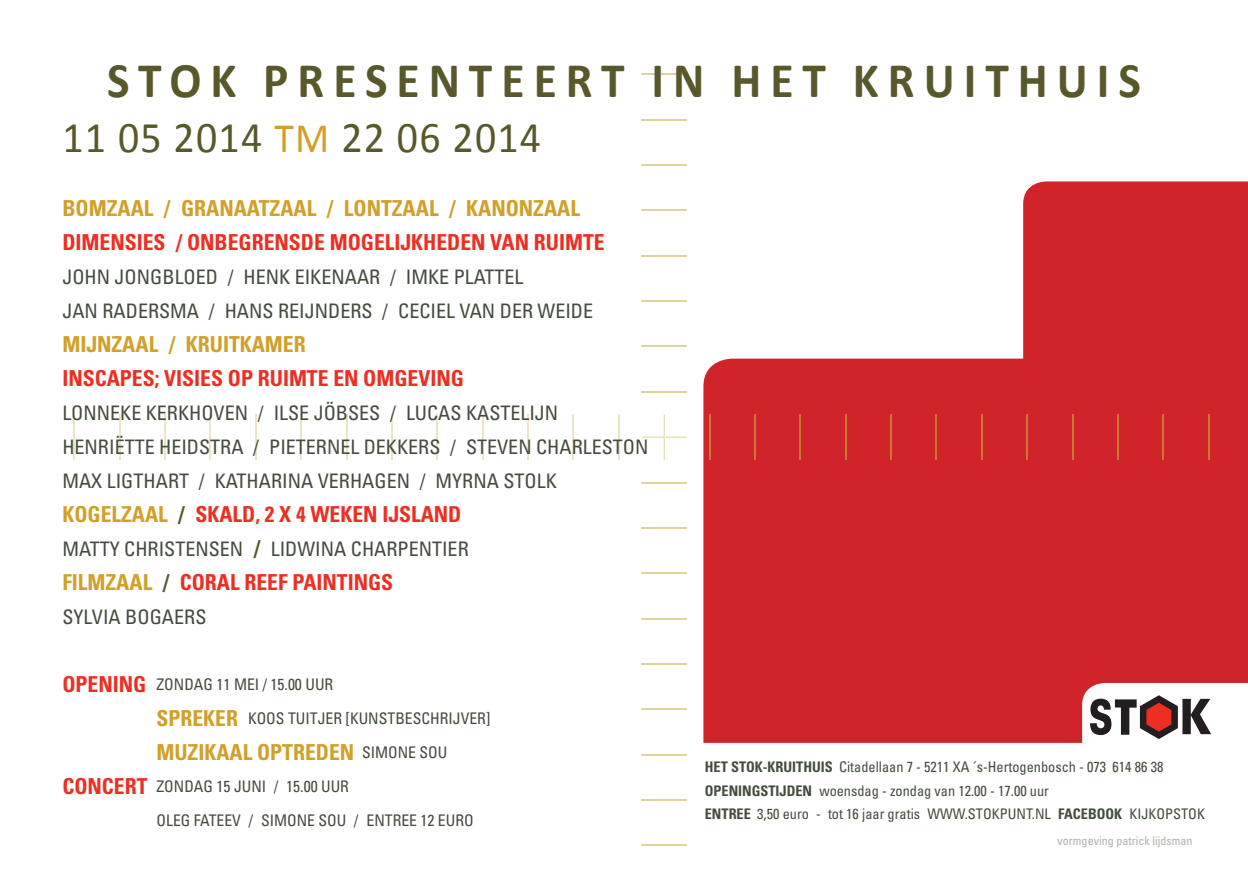
<style>
.page{position:relative;width:1248px;height:896px;background:#fff}
.page>*{position:absolute;margin:0;border:0;box-sizing:border-box;transform-origin:0 0}
.t1{font:700 50px "Calibri";letter-spacing:.19em;color:#58582a;scale:.95 1}
.t2{font:44px "Calibri";letter-spacing:.03em;color:#58582a;scale:.95 1}
.t3{font:700 condensed 22px "Univers";color:#ee2e22}
.t4{font:700 condensed 22px "Univers";color:#d2a028}
.t5{font:condensed 20px/34px "Univers";color:#434c3d}
.t6{font:condensed 16px/34px "Univers";color:#434c3d}
.t7{font:condensed 14.6px/23.8px "Univers";color:#434c3d}
.t8{font:condensed 12px "Univers";color:#aab2a6}
.s1{font-size:42px;color:#d2a028}
.s2{color:#d2a028}
.s3{color:#58582a}
.s4{font-weight:700;font-size:22px;color:#58582a}
.s5{font-weight:700;font-size:22px;color:#ee2e22}
.s6{font-weight:700;font-size:22px;color:#d2a028}
.s7{font-weight:400;font-size:16px;color:#434c3d}
.s8{font-weight:700}
</style>
<div class="page">
<svg style="left:703px;top:181px;width:544px;height:562px;fill:#d1232a"></svg>
<hr style="left:74px;top:414px;width:1px;height:46px;background:#ede6c6">
<hr style="left:119px;top:414px;width:1px;height:46px;background:#ede6c6">
<hr style="left:164px;top:414px;width:1px;height:46px;background:#ede6c6">
<hr style="left:210px;top:414px;width:1px;height:46px;background:#ede6c6">
<hr style="left:255px;top:414px;width:1px;height:46px;background:#ede6c6">
<hr style="left:300px;top:414px;width:1px;height:46px;background:#ede6c6">
<hr style="left:346px;top:414px;width:1px;height:46px;background:#ede6c6">
<hr style="left:391px;top:414px;width:1px;height:46px;background:#ede6c6">
<hr style="left:437px;top:414px;width:1px;height:46px;background:#ede6c6">
<hr style="left:482px;top:414px;width:1px;height:46px;background:#ede6c6">
<hr style="left:527px;top:414px;width:1px;height:46px;background:#ede6c6">
<hr style="left:573px;top:414px;width:1px;height:46px;background:#ede6c6">
<hr style="left:618px;top:414px;width:1px;height:46px;background:#ede6c6">
<hr style="left:709px;top:414px;width:1px;height:46px;background:#cc7833">
<hr style="left:754px;top:414px;width:1px;height:46px;background:#cc7833">
<hr style="left:799px;top:414px;width:1px;height:46px;background:#cc7833">
<hr style="left:845px;top:414px;width:1px;height:46px;background:#cc7833">
<hr style="left:890px;top:414px;width:1px;height:46px;background:#cc7833">
<hr style="left:935px;top:414px;width:1px;height:46px;background:#cc7833">
<hr style="left:981px;top:414px;width:1px;height:46px;background:#cc7833">
<hr style="left:1026px;top:414px;width:1px;height:46px;background:#cc7833">
<hr style="left:1071px;top:414px;width:1px;height:46px;background:#cc7833">
<hr style="left:1117px;top:414px;width:1px;height:46px;background:#cc7833">
<hr style="left:1162px;top:414px;width:1px;height:46px;background:#cc7833">
<hr style="left:1208px;top:414px;width:1px;height:46px;background:#cc7833">
<hr style="left:641px;top:845px;width:45px;height:1px;background:#dfd39b">
<hr style="left:641px;top:799px;width:45px;height:1px;background:#dfd39b">
<hr style="left:641px;top:754px;width:45px;height:1px;background:#dfd39b">
<hr style="left:641px;top:709px;width:45px;height:1px;background:#dfd39b">
<hr style="left:641px;top:663px;width:45px;height:1px;background:#dfd39b">
<hr style="left:641px;top:618px;width:45px;height:1px;background:#dfd39b">
<hr style="left:641px;top:573px;width:45px;height:1px;background:#dfd39b">
<hr style="left:641px;top:527px;width:45px;height:1px;background:#dfd39b">
<hr style="left:641px;top:482px;width:45px;height:1px;background:#dfd39b">
<svg style="left:641px;top:414px;width:45px;height:46px"></svg>
<hr style="left:641px;top:391px;width:45px;height:1px;background:#dfd39b">
<hr style="left:641px;top:346px;width:45px;height:1px;background:#dfd39b">
<hr style="left:641px;top:300px;width:45px;height:1px;background:#dfd39b">
<hr style="left:641px;top:255px;width:45px;height:1px;background:#dfd39b">
<hr style="left:641px;top:210px;width:45px;height:1px;background:#dfd39b">
<hr style="left:641px;top:164px;width:45px;height:1px;background:#dfd39b">
<hr style="left:641px;top:119px;width:45px;height:1px;background:#dfd39b">
<hr style="left:641px;top:74px;width:45px;height:1px;background:#dfd39b">
<h1 class="t1" style="left:107px;top:50px;width:1089px">STOK PRESENTEERT IN HET KRUITHUIS</h1>
<h2 class="t2" style="left:62px;top:110px;width:505px">11 05 2014 <span class="s1">TM</span> 22 06 2014</h2>
<p class="t4" style="left:62px;top:194px;width:519px">BOMZAAL / GRANAATZAAL / LONTZAAL / KANONZAAL</p>
<p class="t3" style="left:62px;top:228px;width:543px">DIMENSIES / ONBEGRENSDE MOGELIJKHEDEN VAN RUIMTE</p>
<p class="t5" style="left:62px;top:259px;width:532px">JOHN JONGBLOED / HENK EIKENAAR / IMKE PLATTEL<br>JAN RADERSMA / HANS REIJNDERS / CECIEL VAN DER WEIDE</p>
<p class="t4" style="left:62px;top:330px;width:245px">MIJNZAAL / KRUITKAMER</p>
<p class="t3" style="left:62px;top:364px;width:403px">INSCAPES; VISIES OP RUIMTE EN OMGEVING</p>
<p class="t5" style="left:62px;top:395px;width:587px">LONNEKE KERKHOVEN / ILSE JÖBSES / LUCAS KASTELIJN<br>HENRIËTTE HEIDSTRA / PIETERNEL DEKKERS / STEVEN CHARLESTON<br>MAX LIGTHART / KATHARINA VERHAGEN / MYRNA STOLK</p>
<p class="t3" style="left:62px;top:500px;width:400px"><span class="s2">KOGELZAAL</span> <span class="s3">/</span> SKALD, 2 X 4 WEKEN IJSLAND</p>
<p class="t5" style="left:62px;top:531px;width:408px">MATTY CHRISTENSEN <span class="s4">/</span> LIDWINA CHARPENTIER</p>
<p class="t3" style="left:62px;top:568px;width:332px"><span class="s2">FILMZAAL</span> <span class="s3">/</span> CORAL REEF PAINTINGS</p>
<p class="t5" style="left:62px;top:599px;width:145px">SYLVIA BOGAERS</p>
<p class="t6" style="left:156px;top:666px;width:335px;text-indent:-94px"><span class="s5">OPENING</span> ZONDAG 11 MEI / 15.00 UUR<br><span class="s6">SPREKER</span> KOOS TUITJER [KUNSTBESCHRIJVER]</p>
<p class="t4" style="left:156px;top:738px;width:292px">MUZIKAAL OPTREDEN <span class="s7">SIMONE SOU</span></p>
<p class="t6" style="left:156px;top:768px;width:319px;text-indent:-94px"><span class="s5">CONCERT</span> ZONDAG 15 JUNI / 15.00 UUR<br>OLEG FATEEV / SIMONE SOU / ENTREE 12 EURO</p>
<p class="t7" style="left:704px;top:754px;width:501px"><span class="s8">HET STOK-KRUITHUIS</span> Citadellaan 7 - 5211 XA ´s-Hertogenbosch - 073 614 86 38<br><span class="s8">OPENINGSTIJDEN</span> woensdag - zondag van 12.00 - 17.00 uur<br><span class="s8">ENTREE</span> 3,50 euro - tot 16 jaar gratis WWW.STOKPUNT.NL <span class="s8">FACEBOOK</span> KIJKOPSTOK</p>
<p class="t8" style="left:1057px;top:833px;width:136px">vormgeving patrick lijdsman</p>
</div>
